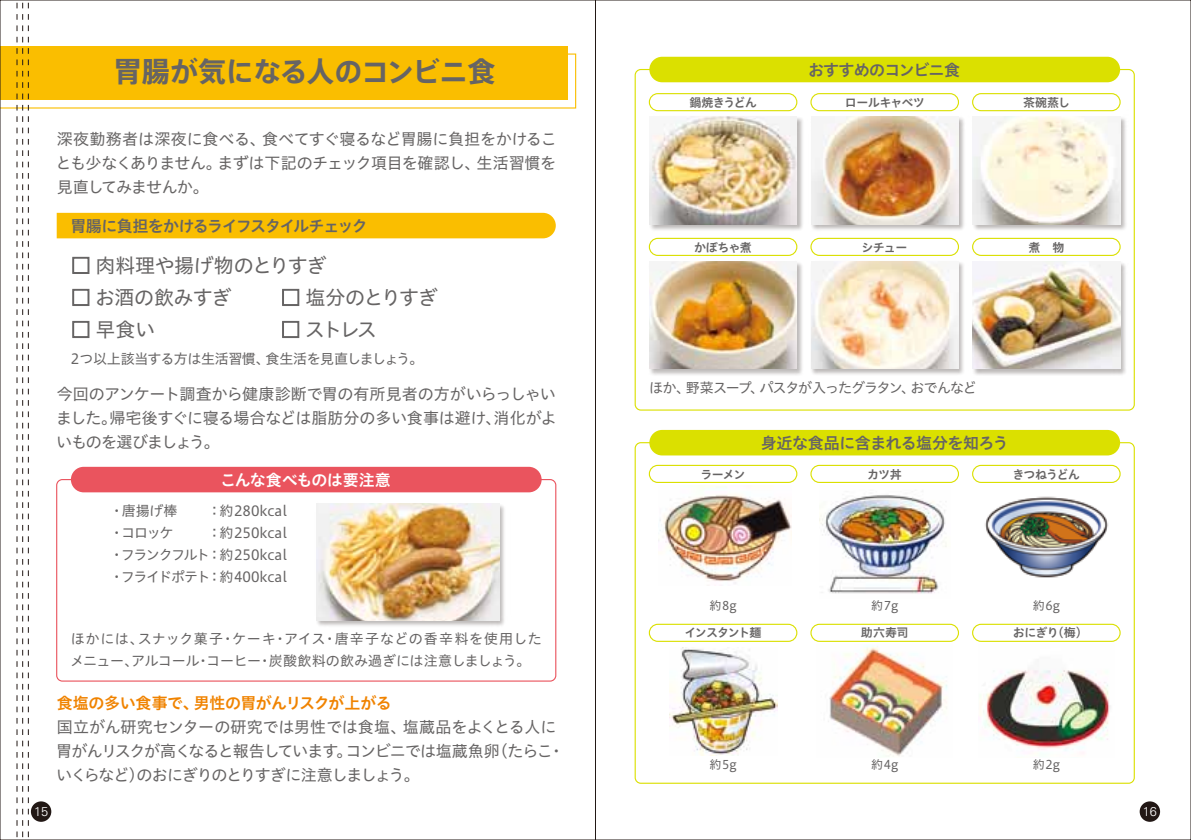
<style>
.page{position:relative;width:1191px;height:840px;background:#fff}
.page>*{position:absolute;margin:0;border:0;box-sizing:border-box;transform-origin:0 0}
.t1{font:700 28px "Axis Std";letter-spacing:-.01em;color:#666464}
.t2{font:20px "Hiragino UD Sans Std W4";letter-spacing:-.025em;color:#666464}
.t3{font:20px "Hiragino UD Sans Std W4";letter-spacing:-.075em;color:#666464}
.t4{font:16px/24px "Hiragino UD Sans Std W4";letter-spacing:-.045em;color:#666464;text-align:justify}
.t5{font:16px "Hiragino UD Sans Std W6";letter-spacing:-.045em;color:#666464}
.t6{font:16px "Hiragino UD Sans Std W6";letter-spacing:-.025em;color:#f08300}
.t7{font:16px "Hiragino UD Sans Std W6";letter-spacing:-.08em;color:#666464}
.t8{font:16px "Hiragino UD Sans Std W6";letter-spacing:-.025em;color:#fff}
.t9{font:14px/22px "Hiragino UD Sans Std W4";letter-spacing:.01em;color:#666464}
.t10{font:14px/22px "Hiragino UD Sans Std W4";letter-spacing:-.015em;color:#666464}
.t11{font:14px "Hiragino UD Sans Std W4";letter-spacing:-.035em;color:#666464}
.t12{font:14px "Hiragino UD Sans Std W4";letter-spacing:-.065em;color:#666464}
.t13{font:300 12.8px "Univers";color:#fff}
.t14{font:12px "Hiragino UD Sans Std W6";letter-spacing:-.065em;color:#666464}
.t15{font:12px "Hiragino UD Sans Std W4";letter-spacing:.025em;color:#666464}
.t16{font:12px "Hiragino UD Sans Std W6";letter-spacing:-.095em;color:#666464}
.s1{font-family:"Koz Go Pro"}
</style>
<div class="page">
<svg style="left:2px;top:2px;width:574px;height:835px"></svg>
<div style="left:649px;top:57px;width:471px;height:25px;background:#dbe000;border-radius:13px"></div>
<img style="left:634px;top:64px;width:118px;height:136px">
<img style="left:649px;top:116px;width:103px;height:84px">
<img style="left:752px;top:82px;width:146px;height:148px">
<img style="left:811px;top:116px;width:87px;height:108px">
<img style="left:898px;top:62px;width:237px;height:120px">
<img style="left:972px;top:116px;width:148px;height:66px">
<img style="left:634px;top:200px;width:239px;height:211px">
<img style="left:649px;top:261px;width:113px;height:108px">
<img style="left:762px;top:232px;width:118px;height:179px">
<img style="left:811px;top:261px;width:69px;height:108px">
<img style="left:880px;top:182px;width:255px;height:229px">
<img style="left:972px;top:261px;width:148px;height:108px">
<div style="left:71px;top:466px;width:470px;height:26px;background:#ea545e;border-radius:13px"></div>
<img style="left:282px;top:454px;width:281px;height:213px">
<img style="left:316px;top:503px;width:183px;height:116px">
<div style="left:649px;top:429px;width:471px;height:26px;background:#dbe000;border-radius:13px"></div>
<div style="left:649px;top:464px;width:148px;height:18px;border:1px solid #dbe000;border-radius:9px"></div>
<img style="left:659px;top:485px;width:132px;height:99px">
<div style="left:810px;top:464px;width:149px;height:18px;border:1px solid #dbe000;border-radius:9px"></div>
<img style="left:820px;top:495px;width:127px;height:99px">
<div style="left:972px;top:464px;width:148px;height:18px;border:1px solid #dbe000;border-radius:9px"></div>
<div style="left:649px;top:94px;width:148px;height:17px;background:#fff;border-radius:9px"></div>
<div style="left:649px;top:93px;width:148px;height:18px;border:1px solid #dbe000;border-radius:9px"></div>
<div style="left:811px;top:94px;width:147px;height:17px;background:#fff;border-radius:9px"></div>
<div style="left:810px;top:93px;width:149px;height:18px;border:1px solid #dbe000;border-radius:9px"></div>
<div style="left:972px;top:94px;width:148px;height:17px;background:#fff;border-radius:9px"></div>
<div style="left:972px;top:93px;width:148px;height:18px;border:1px solid #dbe000;border-radius:9px"></div>
<div style="left:649px;top:238px;width:148px;height:17px;background:#fff;border-radius:9px"></div>
<div style="left:649px;top:238px;width:148px;height:18px;border:1px solid #dbe000;border-radius:9px"></div>
<div style="left:811px;top:238px;width:147px;height:17px;background:#fff;border-radius:9px"></div>
<div style="left:810px;top:238px;width:149px;height:18px;border:1px solid #dbe000;border-radius:9px"></div>
<div style="left:972px;top:238px;width:148px;height:17px;background:#fff;border-radius:9px"></div>
<div style="left:972px;top:238px;width:148px;height:18px;border:1px solid #dbe000;border-radius:9px"></div>
<img style="left:985px;top:496px;width:124px;height:82px">
<div style="left:649px;top:623px;width:148px;height:18px;border:1px solid #dbe000;border-radius:9px"></div>
<img style="left:669px;top:647px;width:108px;height:108px">
<div style="left:810px;top:623px;width:149px;height:18px;border:1px solid #dbe000;border-radius:9px"></div>
<img style="left:828px;top:647px;width:119px;height:110px">
<div style="left:972px;top:623px;width:148px;height:18px;border:1px solid #dbe000;border-radius:9px"></div>
<img style="left:980px;top:669px;width:131px;height:82px">
<div style="left:31px;top:801px;width:20px;height:20px;background:#221815;border-radius:50%"></div>
<div style="left:1139px;top:801px;width:21px;height:20px;background:#221815;border-radius:50%"></div>
<h1 class="t1" style="left:114px;top:50px;width:383px">胃腸が気になる人のコンビニ食</h1>
<p class="t4" style="left:56px;top:126px;width:502px">深夜勤務者は深夜に食べる、食べてすぐ寝るなど胃腸に負担をかけることも少なくありません。まずは下記のチェック項目を確認し、生活習慣を見直してみませんか。</p>
<p class="t7" style="left:70px;top:213px;width:299px">胃腸に負担をかけるライフスタイルチェック</p>
<p class="t2" style="left:71px;top:250px;width:257px"><span class="s1">□</span> 肉料理や揚げ物のとりすぎ</p>
<p class="t2" style="left:71px;top:282px;width:162px"><span class="s1">□</span> お酒の飲みすぎ</p>
<p class="t3" style="left:281px;top:282px;width:159px"><span class="s1">□</span> 塩分のとりすぎ</p>
<p class="t2" style="left:71px;top:314px;width:86px"><span class="s1">□</span> 早食い</p>
<p class="t2" style="left:281px;top:314px;width:97px"><span class="s1">□</span> ストレス</p>
<p class="t11" style="left:71px;top:348px;width:354px">2つ以上該当する方は生活習慣、食生活を見直しましょう。</p>
<p class="t4" style="left:56px;top:381px;width:502px">今回のアンケート調査から健康診断で胃の有所見者の方がいらっしゃいました。帰宅後すぐに寝る場合などは脂肪分の多い食事は避け、消化がよいものを選びましょう。</p>
<p class="t8" style="left:220px;top:467px;width:172px">こんな食べものは要注意</p>
<p class="t10" style="left:110px;top:498px;width:69px">・唐揚げ棒</p>
<p class="t10" style="left:207px;top:498px;width:95px">：約280kcal　</p>
<p class="t10" style="left:110px;top:520px;width:65px">・コロッケ</p>
<p class="t10" style="left:110px;top:520px;width:192px;text-indent:98px">：約250kcal・フランクフルト ：約250kcal　・フライドポテト ：約400kcal</p>
<p class="t9" style="left:70px;top:626px;width:473px">ほかには、スナック菓子・ケーキ・アイス・唐辛子などの香辛料を使用したメニュー、アルコール・コーヒー・炭酸飲料の飲み過ぎには注意しましょう。</p>
<p class="t6" style="left:57px;top:690px;width:336px">食塩の多い食事で、男性の胃がんリスクが上がる</p>
<p class="t4" style="left:56px;top:714px;width:510px;text-align:left">国立がん研究センターの研究では男性では食塩、塩蔵品をよくとる人に胃がんリスクが高くなると報告しています。コンビニでは塩蔵魚卵（たらこ・いくらなど）のおにぎりのとりすぎに注意しましょう。</p>
<p class="t5" style="left:808px;top:58px;width:154px">おすすめのコンビニ食</p>
<p class="t14" style="left:689px;top:93px;width:69px">鍋焼きうどん</p>
<p class="t14" style="left:845px;top:93px;width:81px">ロールキャベツ</p>
<p class="t14" style="left:1023px;top:93px;width:49px">茶碗蒸し</p>
<p class="t14" style="left:694px;top:238px;width:59px">かぼちゃ煮</p>
<p class="t14" style="left:861px;top:238px;width:47px">シチュー</p>
<p class="t14" style="left:1028px;top:238px;width:37px">煮　物</p>
<p class="t12" style="left:649px;top:376px;width:329px">ほか、野菜スープ、パスタが入ったグラタン、おでんなど</p>
<p class="t14" style="left:700px;top:464px;width:46px">ラーメン</p>
<p class="t5" style="left:761px;top:430px;width:249px">身近な食品に含まれる塩分を知ろう</p>
<p class="t14" style="left:867px;top:464px;width:36px">カツ丼</p>
<p class="t14" style="left:1012px;top:464px;width:69px">きつねうどん</p>
<p class="t15" style="left:709px;top:596px;width:29px">約8g</p>
<p class="t15" style="left:871px;top:596px;width:29px">約7g</p>
<p class="t15" style="left:1032px;top:596px;width:29px">約6g</p>
<p class="t16" style="left:684px;top:623px;width:78px">インスタント麺</p>
<p class="t14" style="left:861px;top:623px;width:49px">助六寿司</p>
<p class="t14" style="left:1013px;top:623px;width:76px">おにぎり（梅）</p>
<p class="t15" style="left:709px;top:754px;width:29px">約5g</p>
<p class="t15" style="left:871px;top:754px;width:29px">約4g</p>
<p class="t15" style="left:1032px;top:754px;width:29px">約2g</p>
<p class="t13" style="left:34px;top:803px;width:16px">15</p>
<p class="t13" style="left:1142px;top:803px;width:16px">16</p>
</div>
